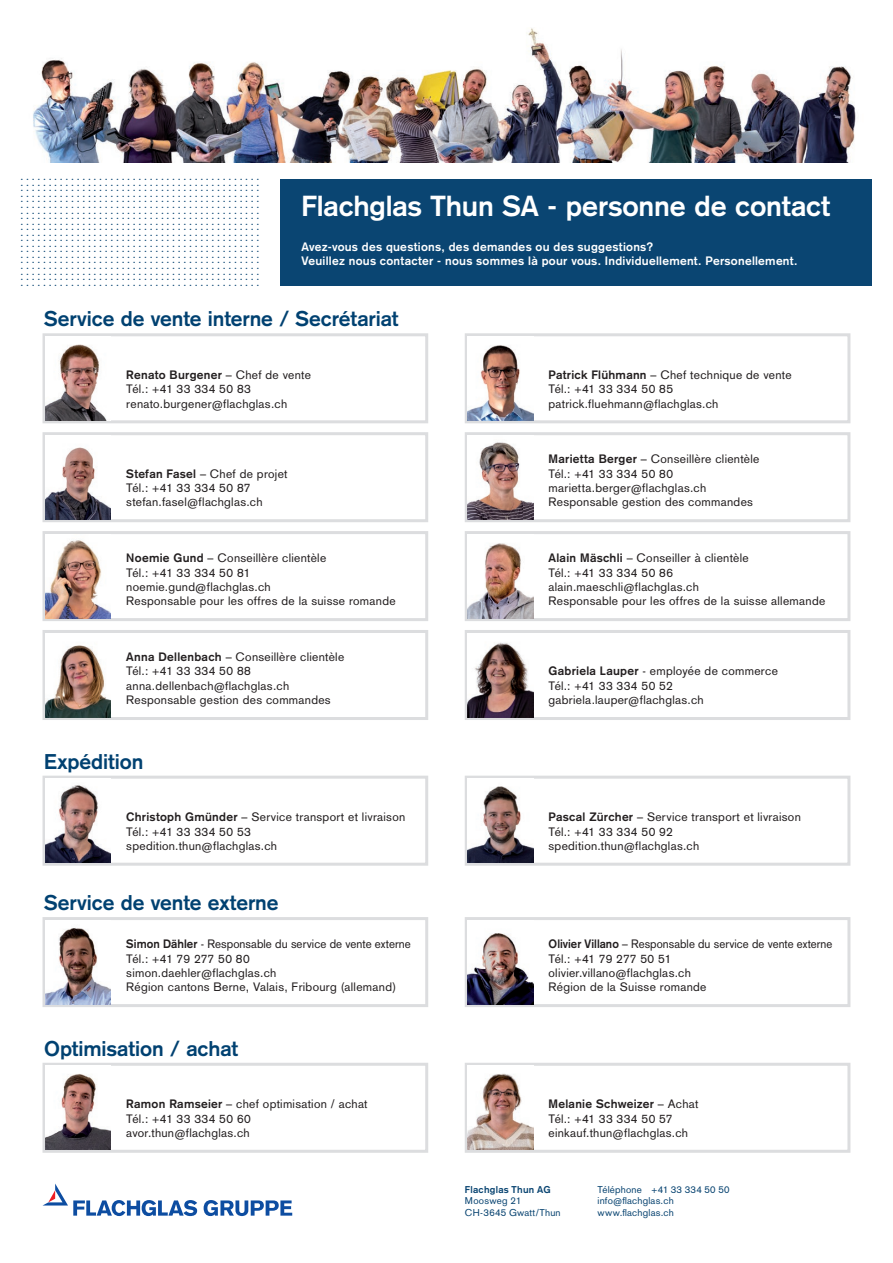
<style>
.page{position:relative;width:893px;height:1263px;background:#fff}
.page>*{position:absolute;margin:0;border:0;box-sizing:border-box;transform-origin:0 0}
.t1{font:700 28.5px "Basic Commercial LT Std";letter-spacing:-.005em;color:#fff}
.t2{font:700 21px "Basic Commercial LT Std";letter-spacing:-.005em;color:#004171}
.t3{font:12px/14.4px "Basic Commercial LT Std";letter-spacing:.025em;color:#231f20}
.t4{font:12px/14.4px "Basic Commercial LT Std";letter-spacing:.025em;color:#231f20;scale:.96 1}
.t5{font:700 12px/14.4px "Basic Commercial LT Std";letter-spacing:.025em;color:#fff}
.t6{font:12px/14.4px "Basic Commercial LT Std";letter-spacing:.025em;color:#231f20;scale:.95 1}
.t7{font:10.5px "Olympian LT Std";color:#0a4572}
.t8{font:9.75px/11.7px "Basic Commercial LT Std";letter-spacing:.02em;color:#0a4572}
.t9{font:700 9.75px "Basic Commercial LT Std";letter-spacing:.03em;color:#0a4572}
.s1{font-weight:700}
</style>
<div class="page">
<div style="left:280px;top:179px;width:592px;height:107px;background:#0a4572"></div>
<div style="left:465px;top:1063px;width:385px;height:90px;border:3px solid #dcdddf"></div>
<div style="left:43px;top:1063px;width:385px;height:90px;border:3px solid #dcdddf"></div>
<div style="left:465px;top:917px;width:385px;height:90px;border:3px solid #dcdddf"></div>
<div style="left:43px;top:917px;width:385px;height:90px;border:3px solid #dcdddf"></div>
<div style="left:465px;top:776px;width:385px;height:90px;border:3px solid #dcdddf"></div>
<div style="left:43px;top:776px;width:385px;height:90px;border:3px solid #dcdddf"></div>
<div style="left:43px;top:630px;width:385px;height:90px;border:3px solid #dcdddf"></div>
<div style="left:43px;top:531px;width:385px;height:90px;border:3px solid #dcdddf"></div>
<div style="left:465px;top:531px;width:385px;height:90px;border:3px solid #dcdddf"></div>
<div style="left:43px;top:432px;width:385px;height:90px;border:3px solid #dcdddf"></div>
<div style="left:465px;top:432px;width:385px;height:90px;border:3px solid #dcdddf"></div>
<div style="left:43px;top:333px;width:385px;height:90px;border:3px solid #dcdddf"></div>
<div style="left:465px;top:333px;width:385px;height:90px;border:3px solid #dcdddf"></div>
<div style="left:465px;top:630px;width:385px;height:90px;border:3px solid #dcdddf"></div>
<img style="left:45px;top:633px;width:66px;height:84px">
<img style="left:468px;top:534px;width:65px;height:84px">
<img style="left:468px;top:779px;width:65px;height:84px">
<img style="left:46px;top:779px;width:65px;height:84px">
<img style="left:468px;top:633px;width:65px;height:84px">
<img style="left:468px;top:435px;width:65px;height:84px">
<img style="left:468px;top:1066px;width:65px;height:84px">
<img style="left:45px;top:534px;width:66px;height:84px">
<img style="left:468px;top:920px;width:65px;height:84px">
<img style="left:468px;top:336px;width:65px;height:84px">
<img style="left:45px;top:336px;width:66px;height:84px">
<img style="left:45px;top:1066px;width:66px;height:84px">
<img style="left:46px;top:920px;width:65px;height:84px">
<img style="left:45px;top:435px;width:66px;height:84px">
<img style="left:33px;top:28px;width:823px;height:135px">
<svg style="left:43px;top:1183px;width:154px;height:33px"></svg>
<svg style="left:204px;top:1200px;width:88px;height:16px"></svg>
<p class="t7" style="left:21px;top:170px;width:240px">...........................................</p>
<p class="t7" style="left:21px;top:175px;width:240px">...........................................</p>
<p class="t7" style="left:21px;top:181px;width:240px">...........................................</p>
<p class="t7" style="left:21px;top:187px;width:240px">...........................................</p>
<p class="t7" style="left:21px;top:192px;width:240px">...........................................</p>
<p class="t7" style="left:21px;top:198px;width:240px">...........................................</p>
<p class="t7" style="left:21px;top:203px;width:240px">...........................................</p>
<p class="t7" style="left:21px;top:209px;width:240px">...........................................</p>
<p class="t7" style="left:21px;top:214px;width:240px">...........................................</p>
<p class="t7" style="left:21px;top:220px;width:240px">...........................................</p>
<p class="t7" style="left:21px;top:225px;width:240px">...........................................</p>
<p class="t7" style="left:21px;top:231px;width:240px">...........................................</p>
<p class="t7" style="left:21px;top:237px;width:240px">...........................................</p>
<p class="t7" style="left:21px;top:242px;width:240px">...........................................</p>
<p class="t7" style="left:21px;top:248px;width:240px">...........................................</p>
<p class="t7" style="left:21px;top:253px;width:240px">...........................................</p>
<p class="t7" style="left:21px;top:259px;width:240px">...........................................</p>
<p class="t7" style="left:21px;top:264px;width:240px">...........................................</p>
<p class="t7" style="left:21px;top:270px;width:240px">...........................................</p>
<p class="t7" style="left:21px;top:275px;width:240px">...........................................</p>
<h1 class="t1" style="left:301px;top:189px;width:530px">Flachglas Thun SA - personne de contact</h1>
<p class="t5" style="left:301px;top:239px;width:497px">Avez-vous des questions, des demandes ou des suggestions?<br>Veuillez nous contacter - nous sommes là pour vous. Individuellement. Personellement.</p>
<h2 class="t2" style="left:44px;top:306px;width:356px">Service de vente interne / Secrétariat</h2>
<p class="t3" style="left:126px;top:367px;width:186px"><span class="s1">Renato Burgener</span> – Chef de vente<br>Tél.: +41 33 334 50 83 renato.burgener@flachglas.ch</p>
<p class="t3" style="left:549px;top:367px;width:245px"><span class="s1">Patrick Flühmann</span> – Chef technique de vente<br>Tél.: +41 33 334 50 85 patrick.fluehmann@flachglas.ch</p>
<p class="t3" style="left:126px;top:466px;width:163px"><span class="s1">Stefan Fasel</span> – Chef de projet<br>Tél.: +41 33 334 50 87 stefan.fasel@flachglas.ch</p>
<p class="t3" style="left:549px;top:452px;width:212px"><span class="s1">Marietta Berger</span> – Conseillère clientèle<br>Tél.: +41 33 334 50 80 marietta.berger@flachglas.ch<br>Responsable gestion des commandes</p>
<p class="t3" style="left:126px;top:551px;width:271px"><span class="s1">Noemie Gund</span> – Conseillère clientèle<br>Tél.: +41 33 334 50 81 noemie.gund@flachglas.ch<br>Responsable pour les offres de la suisse romande</p>
<p class="t3" style="left:549px;top:551px;width:278px"><span class="s1">Alain Mäschli</span> – Conseiller à clientèle<br>Tél.: +41 33 334 50 86 alain.maeschli@flachglas.ch<br>Responsable pour les offres de la suisse allemande</p>
<p class="t3" style="left:126px;top:650px;width:219px"><span class="s1">Anna Dellenbach</span> – Conseillère clientèle<br>Tél.: +41 33 334 50 88 anna.dellenbach@flachglas.ch<br>Responsable gestion des commandes</p>
<h2 class="t2" style="left:44px;top:749px;width:101px">Expédition</h2>
<p class="t3" style="left:126px;top:810px;width:280px"><span class="s1">Christoph Gmünder</span> – Service transport et livraison<br>Tél.: +41 33 334 50 53<br>spedition.thun@flachglas.ch</p>
<h2 class="t2" style="left:44px;top:890px;width:236px">Service de vente externe</h2>
<p class="t4" style="left:126px;top:937px;width:298px"><span class="s1">Simon Dähler</span> - Responsable du service de vente externe Tél.: +41 79 277 50 80<br>simon.daehler@flachglas.ch<br>Région cantons Berne, Valais, Fribourg (allemand)</p>
<h2 class="t2" style="left:44px;top:1036px;width:196px">Optimisation / achat</h2>
<p class="t3" style="left:126px;top:1097px;width:243px"><span class="s1">Ramon Ramseier</span> – chef optimisation / achat<br>Tél.: +41 33 334 50 60 avor.thun@flachglas.ch</p>
<p class="t3" style="left:549px;top:664px;width:231px"><span class="s1">Gabriela Lauper</span> - employée de commerce<br>Tél.: +41 33 334 50 52 gabriela.lauper@flachglas.ch</p>
<p class="t3" style="left:549px;top:810px;width:254px"><span class="s1">Pascal Zürcher</span> – Service transport et livraison<br>Tél.: +41 33 334 50 92 spedition.thun@flachglas.ch</p>
<p class="t6" style="left:549px;top:937px;width:300px"><span class="s1">Olivier Villano</span> – Responsable du service de vente externe Tél.: +41 79 277 50 51<br>olivier.villano@flachglas.ch<br>Région de la Suisse romande</p>
<p class="t3" style="left:549px;top:1097px;width:151px"><span class="s1">Melanie Schweizer</span> – Achat<br>Tél.: +41 33 334 50 57 einkauf.thun@flachglas.ch</p>
<p class="t9" style="left:465px;top:1183px;width:87px">Flachglas Thun AG</p>
<p class="t8" style="left:465px;top:1195px;width:97px">Moosweg 21<br>CH-3645 Gwatt/Thun</p>
<p class="t8" style="left:597px;top:1183px;width:134px">Téléphone +41 33 334 50 50 info@flachglas.ch www.flachglas.ch</p>
</div>
